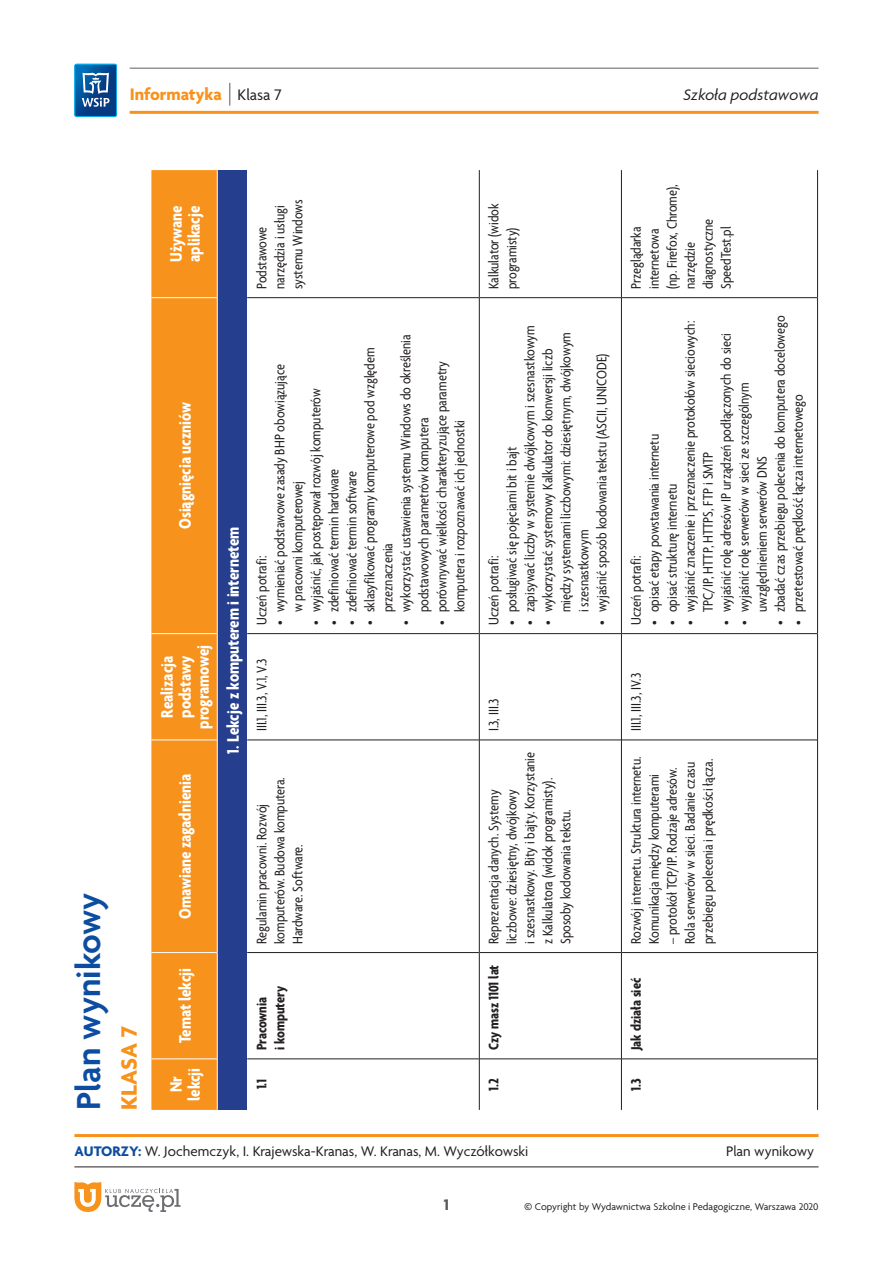
<style>
.page{position:relative;width:893px;height:1263px;background:#fff}
.page>*{position:absolute;margin:0;border:0;box-sizing:border-box;transform-origin:0 0}
.t1{font:600 36px "Agenda Pl";color:#0d4da1}
.t2{font:700 24px "Agenda Pl";color:#f7931d}
.t3{font:700 condensed 18px/18px "Agenda Pl";color:#fff;text-align:center}
.t4{font:700 18px "Agenda Pl";color:#f7931d}
.t5{font:italic 16.5px "Agenda Pl";color:#231f20}
.t6{font:700 16.5px "Agenda Pl";color:#57585a}
.t7{font:condensed 15px/18px "Agenda Pl";color:#231f20}
.t8{font:15px "Agenda Pl";color:#231f20}
.t9{font:700 condensed 15px/18px "Agenda Pl";color:#231f20}
.t10{font:10.5px "Agenda Pl";color:#231f20}
.s1{font-weight:100;font-size:24px;color:#231f20}
.s2{font-weight:400;font-size:16.5px;color:#231f20}
.s3{font-weight:700;color:#0d4da1}
.s4{font-size:13.5px}
</style>
<div class="page">
<hr style="left:130px;top:67px;width:689px;height:2px;background:#939598">
<hr style="left:130px;top:111px;width:689px;height:3px;background:#f7931d">
<svg style="left:74px;top:64px;width:43px;height:53px;background:#296ca9"></svg>
<hr style="left:74px;top:1134px;width:745px;height:3px;background:#f7931d">
<hr style="left:74px;top:1166px;width:745px;height:1px;background:#231f20">
<svg style="left:74px;top:1182px;width:107px;height:30px"></svg>
<div style="left:151px;top:170px;width:66px;height:940px;background:#f7931d"></div>
<div style="left:217px;top:170px;width:30px;height:940px;background:#253f8e"></div>
<hr style="left:151px;top:1058px;width:66px;height:1px;background:#fff">
<hr style="left:151px;top:952px;width:66px;height:1px;background:#fff">
<hr style="left:151px;top:739px;width:66px;height:1px;background:#fff">
<hr style="left:151px;top:633px;width:66px;height:1px;background:#fff">
<hr style="left:151px;top:297px;width:66px;height:1px;background:#fff">
<hr style="left:247px;top:1058px;width:232px;height:1px;background:#231f20">
<hr style="left:247px;top:952px;width:232px;height:1px;background:#231f20">
<hr style="left:247px;top:739px;width:232px;height:1px;background:#231f20">
<hr style="left:247px;top:633px;width:232px;height:1px;background:#231f20">
<hr style="left:247px;top:297px;width:232px;height:1px;background:#231f20">
<hr style="left:479px;top:1059px;width:1px;height:51px;background:#231f20">
<hr style="left:479px;top:952px;width:1px;height:107px;background:#231f20">
<hr style="left:480px;top:1058px;width:141px;height:1px;background:#231f20">
<hr style="left:479px;top:740px;width:1px;height:212px;background:#231f20">
<hr style="left:480px;top:952px;width:141px;height:1px;background:#231f20">
<hr style="left:479px;top:634px;width:1px;height:106px;background:#231f20">
<hr style="left:480px;top:739px;width:141px;height:1px;background:#231f20">
<hr style="left:479px;top:298px;width:1px;height:336px;background:#231f20">
<hr style="left:480px;top:633px;width:141px;height:1px;background:#231f20">
<hr style="left:479px;top:170px;width:1px;height:128px;background:#231f20">
<hr style="left:480px;top:297px;width:141px;height:1px;background:#231f20">
<hr style="left:621px;top:1059px;width:1px;height:51px;background:#231f20">
<hr style="left:621px;top:952px;width:1px;height:107px;background:#231f20">
<hr style="left:622px;top:1058px;width:195px;height:1px;background:#231f20">
<hr style="left:621px;top:740px;width:1px;height:212px;background:#231f20">
<hr style="left:622px;top:952px;width:195px;height:1px;background:#231f20">
<hr style="left:621px;top:634px;width:1px;height:106px;background:#231f20">
<hr style="left:622px;top:739px;width:195px;height:1px;background:#231f20">
<hr style="left:621px;top:298px;width:1px;height:336px;background:#231f20">
<hr style="left:622px;top:633px;width:195px;height:1px;background:#231f20">
<hr style="left:621px;top:170px;width:1px;height:128px;background:#231f20">
<hr style="left:622px;top:297px;width:195px;height:1px;background:#231f20">
<hr style="left:817px;top:1059px;width:1px;height:51px;background:#231f20">
<hr style="left:817px;top:952px;width:1px;height:107px;background:#231f20">
<hr style="left:817px;top:740px;width:1px;height:212px;background:#231f20">
<hr style="left:817px;top:634px;width:1px;height:106px;background:#231f20">
<hr style="left:817px;top:298px;width:1px;height:336px;background:#231f20">
<hr style="left:817px;top:170px;width:1px;height:128px;background:#231f20">
<hr style="left:217px;top:1059px;width:1px;height:51px;background:#fff">
<hr style="left:217px;top:952px;width:1px;height:107px;background:#fff">
<hr style="left:217px;top:740px;width:1px;height:212px;background:#fff">
<hr style="left:217px;top:634px;width:1px;height:106px;background:#fff">
<hr style="left:217px;top:298px;width:1px;height:336px;background:#fff">
<hr style="left:217px;top:170px;width:1px;height:128px;background:#fff">
<p class="t4" style="left:130px;top:83px;width:154px">Informatyka <span class="s1">|</span> <span class="s2">Klasa 7</span></p>
<p class="t5" style="left:683px;top:84px;width:137px">Szkoła podstawowa</p>
<h1 class="t1" style="left:67px;top:1110px;width:219px;rotate:-90deg">Plan wynikowy</h1>
<h2 class="t2" style="left:114px;top:1110px;width:85px;rotate:-90deg">KLASA 7</h2>
<p class="t3" style="left:167px;top:262px;width:58px;text-align:left;rotate:-90deg">Używane aplikacje</p>
<p class="t7" style="left:252px;top:289px;width:91px;rotate:-90deg">Podstawowe narzędzia i usługi systemu Windows</p>
<p class="t3" style="left:176px;top:529px;width:128px;rotate:-90deg">Osiągnięcia uczniów</p>
<p class="t3" style="left:158px;top:728px;width:86px;rotate:-90deg">Realizacja podstawy programowej</p>
<p class="t3" style="left:176px;top:918px;width:146px;rotate:-90deg">Omawiane zagadnienia</p>
<p class="t3" style="left:176px;top:1043px;width:76px;rotate:-90deg">Temat lekcji</p>
<p class="t3" style="left:167px;top:1101px;width:34px;rotate:-90deg">Nr lekcji</p>
<p class="t3" style="left:223px;top:753px;width:229px;rotate:-90deg">1. Lekcje z komputerem i internetem</p>
<p class="t7" style="left:396px;top:612px;width:279px;text-indent:-13px;rotate:-90deg">• wykorzystać ustawienia systemu Windows do określenia podstawowych parametrów komputera</p>
<p class="t7" style="left:360px;top:612px;width:266px;text-indent:-13px;rotate:-90deg">• sklasyfikować programy komputerowe pod względem przeznaczenia</p>
<p class="t7" style="left:432px;top:612px;width:253px;text-indent:-13px;rotate:-90deg">• porównywać wielkości charakteryzujące parametry komputera i rozpoznawać ich jednostki</p>
<p class="t7" style="left:270px;top:612px;width:250px;text-indent:-13px;rotate:-90deg">• wymieniać podstawowe zasady BHP obowiązujące w pracowni komputerowej</p>
<p class="t7" style="left:306px;top:625px;width:238px;rotate:-90deg">• wyjaśnić, jak postępował rozwój komputerów</p>
<p class="t7" style="left:324px;top:625px;width:158px;rotate:-90deg">• zdefiniować termin hardware</p>
<p class="t7" style="left:342px;top:625px;width:156px;rotate:-90deg">• zdefiniować termin software</p>
<p class="t7" style="left:252px;top:625px;width:71px;rotate:-90deg">Uczeń potrafi:</p>
<p class="t7" style="left:252px;top:731px;width:74px;rotate:-90deg">III.1, III.3, V.1, V.3</p>
<p class="t7" style="left:252px;top:944px;width:168px;rotate:-90deg">Regulamin pracowni. Rozwój komputerów. Budowa komputera.<br>Hardware. Software.</p>
<p class="t9" style="left:252px;top:1050px;width:66px;rotate:-90deg">Pracownia<br>i komputery</p>
<p class="t9" style="left:252px;top:1089px;width:12px;rotate:-90deg">1.1</p>
<p class="t7" style="left:484px;top:289px;width:87px;rotate:-90deg">Kalkulator (widok programisty)</p>
<p class="t7" style="left:520px;top:625px;width:301px;rotate:-90deg">• zapisywać liczby w systemie dwójkowym i szesnastkowym</p>
<p class="t7" style="left:538px;top:612px;width:282px;text-indent:-13px;rotate:-90deg">• wykorzystać systemowy Kalkulator do konwersji liczb między systemami liczbowymi: dziesiętnym, dwójkowym i szesnastkowym</p>
<p class="t7" style="left:592px;top:625px;width:273px;rotate:-90deg">• wyjaśnić sposób kodowania tekstu (ASCII, UNICODE)</p>
<p class="t7" style="left:502px;top:625px;width:180px;rotate:-90deg">• posługiwać się pojęciami bit i bajt</p>
<p class="t7" style="left:484px;top:625px;width:71px;rotate:-90deg">Uczeń potrafi:</p>
<p class="t7" style="left:484px;top:731px;width:34px;rotate:-90deg">I.3, III.3</p>
<p class="t7" style="left:484px;top:944px;width:194px;rotate:-90deg">Reprezentacja danych. Systemy liczbowe: dziesiętny, dwójkowy<br>i szesnastkowy. Bity i bajty. Korzystanie z Kalkulatora (widok programisty).<br>Sposoby kodowania tekstu.</p>
<p class="t9" style="left:484px;top:1050px;width:87px;rotate:-90deg">Czy masz 1101 lat</p>
<p class="t9" style="left:484px;top:1091px;width:14px;rotate:-90deg">1.2</p>
<p class="t7" style="left:627px;top:289px;width:106px;rotate:-90deg">Przeglądarka internetowa<br>(np. Firefox, Chrome), narzędzie diagnostyczne<br>SpeedTest.pl</p>
<p class="t7" style="left:771px;top:625px;width:311px;rotate:-90deg">• zbadać czas przebiegu polecenia do komputera docelowego</p>
<p class="t7" style="left:681px;top:612px;width:293px;text-indent:-13px;rotate:-90deg">• wyjaśnić znaczenie i przeznaczenie protokołów sieciowych:<br>TPC/IP, HTTP, HTTPS, FTP i SMTP</p>
<p class="t7" style="left:717px;top:625px;width:294px;rotate:-90deg">• wyjaśnić rolę adresów IP urządzeń podłączonych do sieci</p>
<p class="t7" style="left:735px;top:612px;width:231px;text-indent:-13px;rotate:-90deg">• wyjaśnić rolę serwerów w sieci ze szczególnym uwzględnieniem serwerów DNS</p>
<p class="t7" style="left:789px;top:625px;width:232px;rotate:-90deg">• przetestować prędkość łącza internetowego</p>
<p class="t7" style="left:645px;top:625px;width:193px;rotate:-90deg">• opisać etapy powstawania internetu</p>
<p class="t7" style="left:663px;top:625px;width:143px;rotate:-90deg">• opisać strukturę internetu</p>
<p class="t7" style="left:627px;top:625px;width:71px;rotate:-90deg">Uczeń potrafi:</p>
<p class="t7" style="left:627px;top:731px;width:60px;rotate:-90deg">III.1, III.3, IV.3</p>
<p class="t7" style="left:627px;top:944px;width:189px;rotate:-90deg">Rozwój internetu. Struktura internetu.<br>Komunikacja między komputerami</p>
<p class="t7" style="left:663px;top:944px;width:187px;rotate:-90deg">– protokół TCP/IP. Rodzaje adresów.<br>Rola serwerów w sieci. Badanie czasu przebiegu polecenia i prędkości łącza.</p>
<p class="t9" style="left:626px;top:1050px;width:74px;rotate:-90deg">Jak działa sieć</p>
<p class="t9" style="left:626px;top:1090px;width:14px;rotate:-90deg">1.3</p>
<p class="t8" style="left:74px;top:1142px;width:455px"><span class="s3">AUTORZY:</span> W. Jochemczyk, I. Krajewska-Kranas, W. Kranas, M. Wyczółkowski</p>
<p class="t8" style="left:726px;top:1142px;width:90px">Plan wynikowy</p>
<p class="t6" style="left:444px;top:1194px;width:7px">1</p>
<p class="t10" style="left:524px;top:1200px;width:296px"><span class="s4">©</span> Copyright by Wydawnictwa Szkolne i Pedagogiczne, Warszawa 2020</p>
</div>
